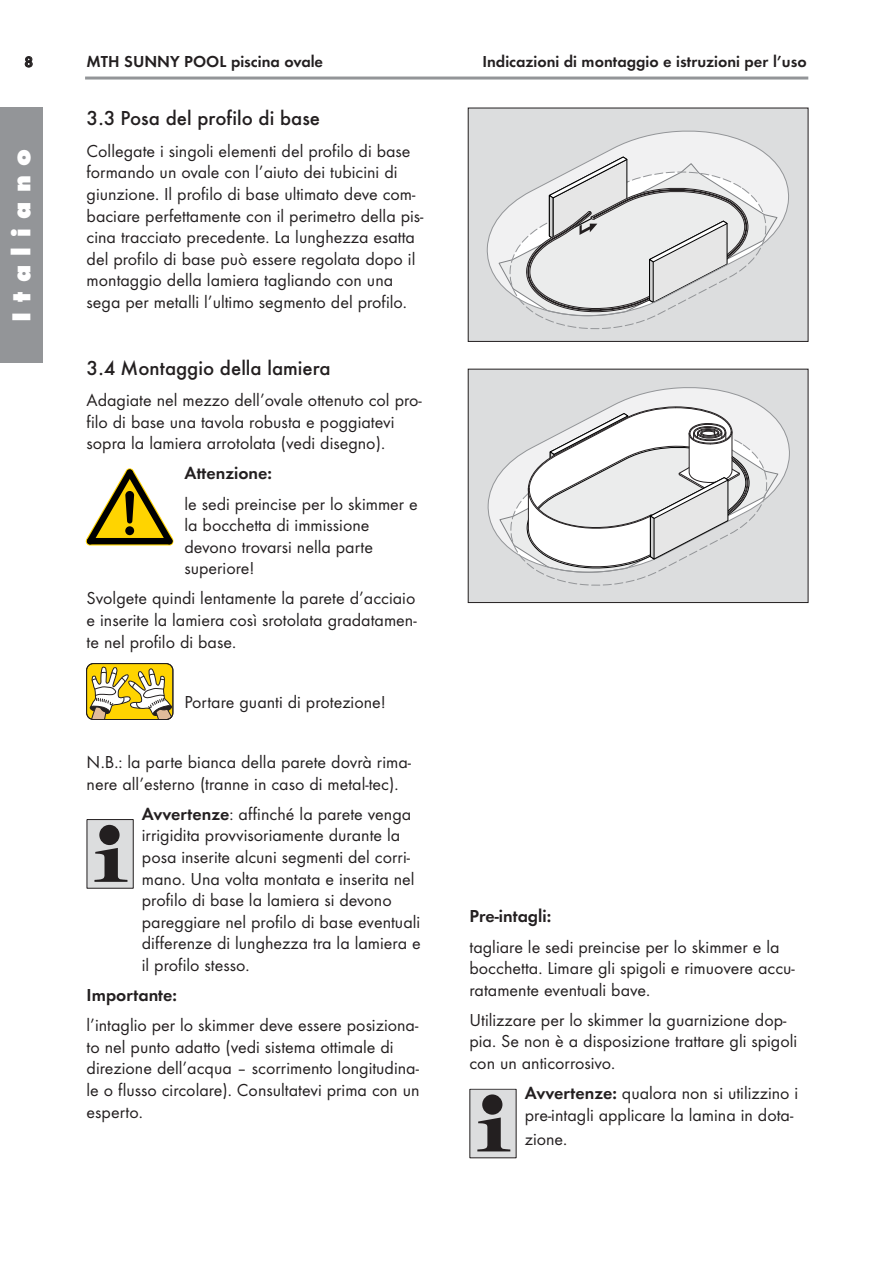
<style>
.page{position:relative;width:893px;height:1263px;background:#fff}
.page>*{position:absolute;margin:0;border:0;box-sizing:border-box;transform-origin:0 0}
.t1{font:800 27px "Function";letter-spacing:.355em;color:#fff}
.t2{font:500 21px "Function";color:#231f20}
.t3{font:18px/21.6px "Function";color:#231f20}
.t4{font:700 18px "Function";color:#231f20}
.t5{font:700 16.5px "Function";color:#231f20}
.t6{font:700 15px "Function";color:#231f20}
.s1{font-weight:700}
</style>
<div class="page">
<div style="left:1px;top:108px;width:42px;height:255px;background:#939598"></div>
<hr style="left:85px;top:77px;width:723px;height:3px;background:#939598">
<svg style="left:86px;top:663px;width:87px;height:57px"></svg>
<svg style="left:86px;top:819px;width:48px;height:70px;background:#aeaeaf"></svg>
<div style="left:99px;top:825px;width:21px;height:20px;background:#231f20;border-radius:50%"></div>
<svg style="left:469px;top:1088px;width:48px;height:71px;background:#b0b0b1"></svg>
<div style="left:482px;top:1094px;width:20px;height:21px;background:#231f20;border-radius:50%"></div>
<svg style="left:85px;top:468px;width:89px;height:78px"></svg>
<div style="left:468px;top:108px;width:339px;height:233px;background:#dcddde"></div>
<svg style="left:486px;top:130px;width:303px;height:152px"></svg>
<svg style="left:498px;top:157px;width:279px;height:173px"></svg>
<div style="left:468px;top:108px;width:340px;height:234px;border:1px solid #231f20"></div>
<div style="left:468px;top:369px;width:339px;height:233px;background:#dcddde"></div>
<svg style="left:487px;top:387px;width:303px;height:151px"></svg>
<svg style="left:499px;top:406px;width:279px;height:180px"></svg>
<div style="left:468px;top:369px;width:340px;height:234px;border:1px solid #231f20"></div>
<p class="t6" style="left:24px;top:56px;width:10px">8</p>
<p class="t5" style="left:482px;top:54px;width:326px">Indicazioni di montaggio e istruzioni per l’uso</p>
<p class="t5" style="left:87px;top:54px;width:238px">MTH SUNNY POOL piscina ovale</p>
<h1 class="t1" style="left:11px;top:322px;width:175px;rotate:-90deg">Italiano</h1>
<p class="t2" style="left:87px;top:110px;width:235px">3.3 Posa del profilo di base</p>
<p class="t3" style="left:87px;top:142px;width:338px">Collegate i singoli elementi del profilo di base formando un ovale con l’aiuto dei tubicini di giunzione. Il profilo di base ultimato deve com&shy;baciare perfettamente con il perimetro della pis&shy;cina tracciato precedente. La lunghezza esatta del profilo di base può essere regolata dopo il montaggio della lamiera tagliando con una sega per metalli l’ultimo segmento del profilo.</p>
<p class="t2" style="left:87px;top:360px;width:246px">3.4 Montaggio della lamiera</p>
<p class="t3" style="left:87px;top:391px;width:337px">Adagiate nel mezzo dell’ovale ottenuto col pro&shy;filo di base una tavola robusta e poggiatevi sopra la lamiera arrotolata (vedi disegno).</p>
<p class="t4" style="left:184px;top:466px;width:89px">Attenzione:</p>
<p class="t3" style="left:184px;top:494px;width:235px">le sedi preincise per lo skimmer e la bocchetta di immissione devono trovarsi nella parte superiore!</p>
<p class="t3" style="left:87px;top:589px;width:331px;text-align:justify">Svolgete quindi lentamente la parete d’acciaio e inserite la lamiera così srotolata gradatamen&shy;te nel profilo di base.</p>
<p class="t3" style="left:184px;top:693px;width:203px">Portare guanti di protezione!</p>
<p class="t3" style="left:87px;top:753px;width:326px">N.B.: la parte bianca della parete dovrà rima&shy;nere all’esterno (tranne in caso di metal-tec).</p>
<p class="t3" style="left:142px;top:805px;width:280px"><span class="s1">Avvertenze</span>: affinché la parete venga irrigidita provvisoriamente durante la posa inserite alcuni segmenti del corri&shy;mano. Una volta montata e inserita nel profilo di base la lamiera si devono pareggiare nel profilo di base eventuali differenze di lunghezza tra la lamiera e il profilo stesso.</p>
<p class="t4" style="left:87px;top:988px;width:92px">Importante:</p>
<p class="t3" style="left:87px;top:1016px;width:334px">l’intaglio per lo skimmer deve essere posiziona&shy;to nel punto adatto (vedi sistema ottimale di direzione dell’acqua – scorrimento longitudina&shy;le o flusso circolare). Consultatevi prima con un esperto.</p>
<p class="t4" style="left:469px;top:909px;width:83px">Pre-intagli:</p>
<p class="t3" style="left:469px;top:937px;width:327px">tagliare le sedi preincise per lo skimmer e la bocchetta. Limare gli spigoli e rimuovere accu&shy;ratamente eventuali bave.</p>
<p class="t3" style="left:469px;top:1011px;width:329px">Utilizzare per lo skimmer la guarnizione dop&shy;pia. Se non è a disposizione trattare gli spigoli con un anticorrosivo.</p>
<p class="t3" style="left:524px;top:1084px;width:275px"><span class="s1">Avvertenze:</span> qualora non si utilizzino i pre-intagli applicare la lamina in dota-</p>
<p class="t3" style="left:524px;top:1130px;width:44px">zione.</p>
</div>
